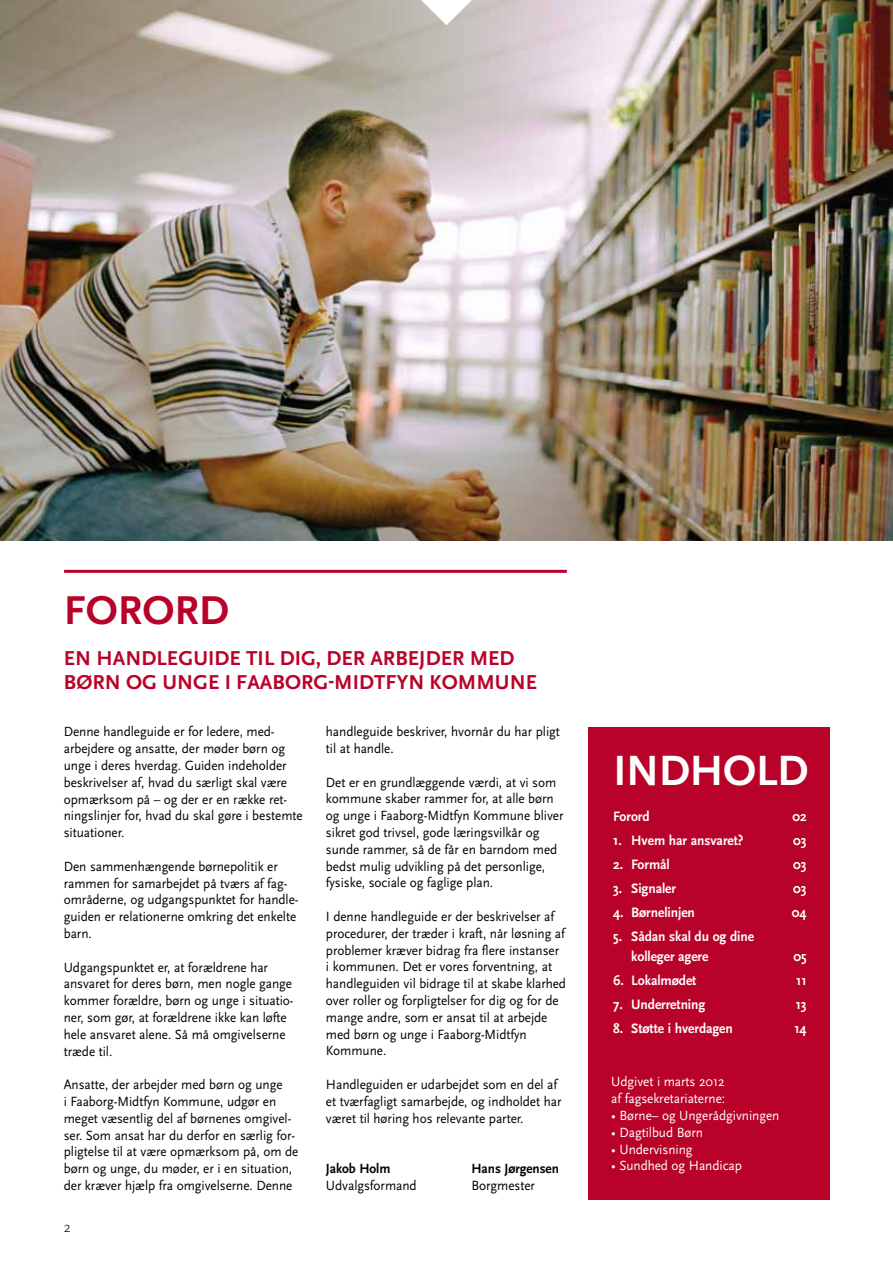
<style>
.page{position:relative;width:893px;height:1263px;background:#fff}
.page>*{position:absolute;margin:0;border:0;box-sizing:border-box;transform-origin:0 0}
.t1{font:700 44.25px "Scala Sans OT";color:#fff}
.t2{font:700 42px "Scala Sans OT";color:#b80229}
.t3{font:700 21px/24px "Scala Sans OT";letter-spacing:.005em;color:#b80229}
.t4{font:300 15px "Scala Sans OT";color:#000}
.t5{font:700 14.25px/19.5px "Scala Sans OT";letter-spacing:-.005em;color:#fff;scale:.95 1}
.t6{font:13.95px/16.8px "Scala Sans OT";letter-spacing:-.005em;color:#000;scale:.95 1}
.t7{font:13.95px/16.8px "Scala Sans OT";letter-spacing:-.005em;color:#fff;scale:.95 1}
.t8{font:700 13.95px "Scala Sans OT";letter-spacing:-.005em;color:#000;scale:.95 1}
</style>
<div class="page">
<img style="left:0;top:0;width:893px;height:540px">
<hr style="left:64px;top:570px;width:503px;height:3px;background:#b80229">
<div style="left:588px;top:727px;width:241px;height:472px;background:#b80229"></div>
<svg style="left:421px;top:0;width:51px;height:25px"></svg>
<h2 class="t2" style="left:64px;top:585px;width:166px">Forord</h2>
<h3 class="t3" style="left:64px;top:646px;width:472px">En handleguide til dig, der arbejder med børn og unge i Faaborg-M idtfyn Kommune</h3>
<p class="t6" style="left:64px;top:723px;width:253px">Denne handleguide er for ledere, med&shy;arbejdere og ansatte, der møder børn og unge i deres hverdag. Guiden indeholder beskrivelser af, hvad du særligt skal være opmærksom på – og der er en række ret&shy;ningslinjer for, hvad du skal gøre i bestemte situationer.</p>
<p class="t6" style="left:64px;top:858px;width:249px">Den sammenhængende børnepolitik er rammen for samarbejdet på tværs af fag&shy;områderne, og udgangspunktet for handle&shy;guiden er relationerne omkring det enkelte barn.</p>
<p class="t6" style="left:64px;top:958px;width:243px">Udgangspunktet er, at forældrene har ansvaret for deres børn, men nogle gange kommer forældre, børn og unge i situatio&shy;ner, som gør, at forældrene ikke kan løfte hele ansvaret alene. Så må omgivelserne træde til.</p>
<p class="t6" style="left:64px;top:1076px;width:248px">Ansatte, der arbejder med børn og unge<br>i Faaborg-Midtfyn Kommune, udgør en meget væsentlig del af børnenes omgivel&shy;ser. Som ansat har du derfor en særlig for&shy;pligtelse til at være opmærksom på, om de børn og unge, du møder, er i en situation, der kræver hjælp fra omgivelserne. Denne</p>
<p class="t6" style="left:326px;top:723px;width:248px">handleguide beskriver, hvornår du har pligt til at handle.</p>
<p class="t6" style="left:326px;top:774px;width:252px">Det er en grundlæggende værdi, at vi som kommune skaber rammer for, at alle børn og unge i Faaborg-Midtfyn Kommune bliver sikret god trivsel, gode læringsvilkår og sunde rammer, så de får en barndom med bedst mulig udvikling på det personlige, fysiske, sociale og faglige plan.</p>
<p class="t6" style="left:326px;top:908px;width:254px">I denne handleguide er der beskrivelser af procedurer, der træder i kraft, når løsning af problemer kræver bidrag fra flere instanser<br>i kommunen. Det er vores forventning, at handleguiden vil bidrage til at skabe klarhed over roller og forpligtelser for dig og for de mange andre, som er ansat til at arbejde med børn og unge i Faaborg-Midtfyn Kommune.</p>
<p class="t6" style="left:326px;top:1076px;width:249px">Handleguiden er udarbejdet som en del af et tværfagligt samarbejde, og indholdet har været til høring hos relevante parter.</p>
<p class="t8" style="left:326px;top:1160px;width:69px">Jakob Holm</p>
<p class="t8" style="left:471px;top:1160px;width:94px">H ans Jørgensen</p>
<p class="t6" style="left:326px;top:1177px;width:97px">Udvalgsformand</p>
<p class="t6" style="left:471px;top:1177px;width:68px">Borgmester</p>
<p class="t4" style="left:64px;top:1218px;width:9px">2</p>
<h1 class="t1" style="left:613px;top:744px;width:197px">I ndhold</h1>
<p class="t5" style="left:613px;top:807px;width:40px">Forord</p>
<p class="t5" style="left:792px;top:807px;width:17px">02</p>
<p class="t5" style="left:613px;top:831px;width:139px">1. Hvem har ansvaret?</p>
<p class="t5" style="left:793px;top:831px;width:16px">03</p>
<p class="t5" style="left:613px;top:855px;width:61px">2. Formål</p>
<p class="t5" style="left:793px;top:855px;width:16px">03</p>
<p class="t5" style="left:613px;top:879px;width:68px">3. Signaler</p>
<p class="t5" style="left:793px;top:879px;width:16px">03</p>
<p class="t5" style="left:613px;top:903px;width:88px">4. Børnelinjen</p>
<p class="t5" style="left:792px;top:903px;width:16px">04</p>
<p class="t5" style="left:631px;top:927px;width:131px;text-indent:-18px">5. Sådan skal du og dine kolleger agere</p>
<p class="t5" style="left:793px;top:946px;width:15px">05</p>
<p class="t5" style="left:613px;top:970px;width:89px">6. Lokalmødet</p>
<p class="t5" style="left:796px;top:970px;width:13px">11</p>
<p class="t5" style="left:613px;top:994px;width:99px">7. U nderretning</p>
<p class="t5" style="left:796px;top:994px;width:13px">13</p>
<p class="t5" style="left:613px;top:1018px;width:128px">8. Støtte i hverdagen</p>
<p class="t5" style="left:794px;top:1018px;width:14px">14</p>
<p class="t7" style="left:611px;top:1073px;width:121px">Udgivet i marts 2012 af fagsekretariaterne:</p>
<p class="t7" style="left:611px;top:1107px;width:179px">• Børne– og Ungerådgivningen</p>
<p class="t7" style="left:611px;top:1124px;width:98px">• Dagtilbud Børn</p>
<p class="t7" style="left:611px;top:1140px;width:87px">• Undervisning</p>
<p class="t7" style="left:611px;top:1157px;width:139px">• Sundhed og Handicap</p>
</div>
